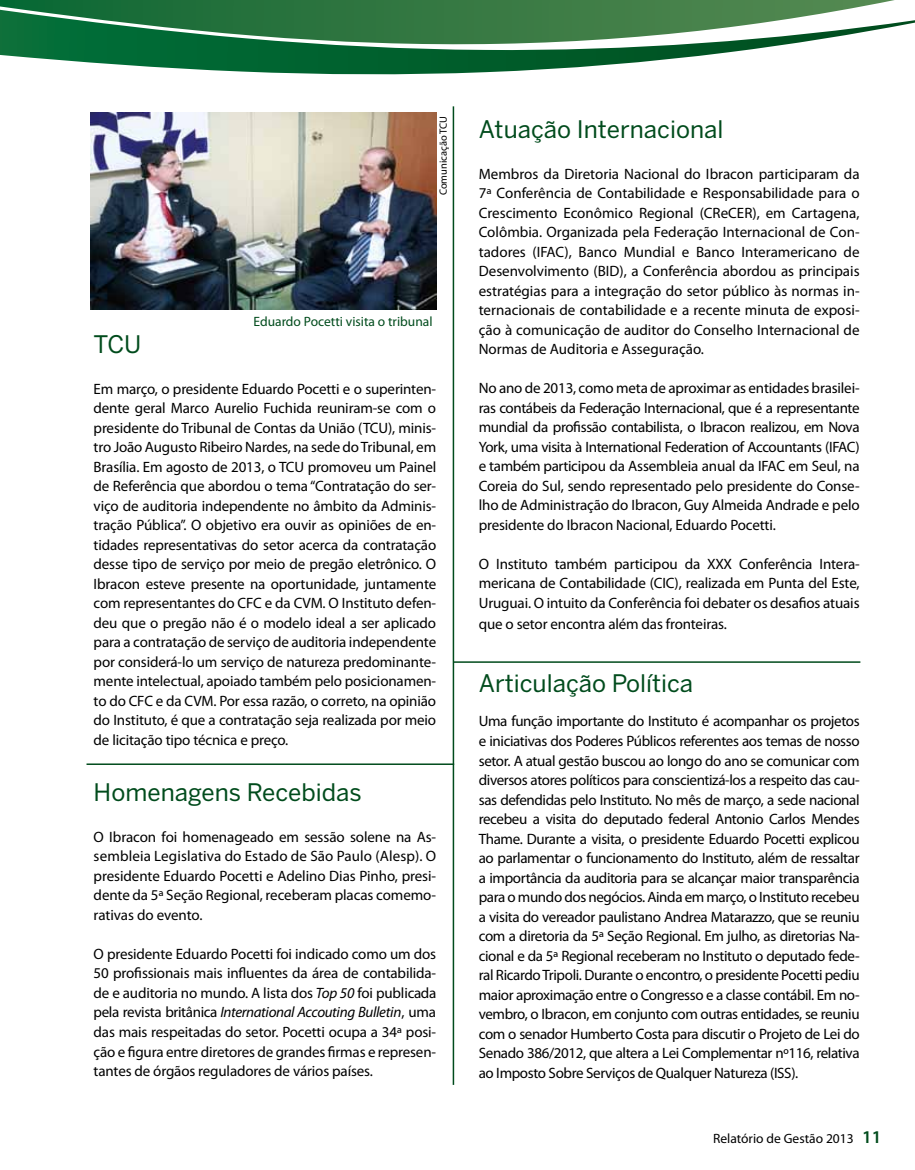
<style>
.page{position:relative;width:915px;height:1170px;background:#fff}
.page>*{position:absolute;margin:0;border:0;box-sizing:border-box;transform-origin:0 0}
.t1{font:24px "Benton Sans";color:#004b1c}
.t2{font:15px/19.5px "Myriad Pro";letter-spacing:-.01em;color:#000;text-align:justify}
.t3{font:13.5px "Myriad Pro";color:#004b1c}
.t4{font:13.5px "Myriad Pro";color:#000}
.t5{font:10.5px "Myriad Pro";color:#000}
.s1{font-style:italic}
.s2{font-weight:600;font-size:18px;color:#004b1c}
</style>
<div class="page">
<svg style="left:0;top:0;width:895px;height:10px;background:#397c48"></svg>
<svg style="left:0;top:10px;width:914px;height:65px"></svg>
<hr style="left:452px;top:106px;width:2px;height:978px;background:#004b1c">
<hr style="left:86px;top:763px;width:368px;height:2px;background:#004b1c">
<hr style="left:454px;top:661px;width:406px;height:1px;background:#004b1c">
<img style="left:90px;top:113px;width:346px;height:196px">
<p class="t5" style="left:437px;top:195px;width:81px;rotate:-90deg">Comunicação TCU</p>
<p class="t3" style="left:253px;top:314px;width:180px">Eduardo Pocetti visita o tribunal</p>
<h1 class="t1" style="left:94px;top:330px;width:17px">TCU</h1>
<p class="t2" style="left:94px;top:379px;width:344px">Em março, o presidente Eduardo Pocetti e o superinten&shy;dente geral Marco Aurelio Fuchida reuniram-se com o presidente do Tribunal de Contas da União (TCU), minis&shy;tro João Augusto Ribeiro Nardes, na sede do Tribunal, em Brasília. Em agosto de 2013, o TCU promoveu um Painel de Referência que abordou o tema “Contratação do ser&shy;viço de auditoria independente no âmbito da Adminis&shy;tração Pública”. O objetivo era ouvir as opiniões de en&shy;tidades representativas do setor acerca da contratação desse tipo de serviço por meio de pregão eletrônico. O Ibracon esteve presente na oportunidade, juntamente com representantes do CFC e da CVM. O Instituto defen&shy;deu que o pregão não é o modelo ideal a ser aplicado para a contratação de serviço de auditoria independente por considerá-lo um serviço de natureza predominante&shy;mente intelectual, apoiado também pelo posicionamen&shy;to do CFC e da CVM. Por essa razão, o correto, na opinião do Instituto, é que a contratação seja realizada por meio de licitação tipo técnica e preço.</p>
<h1 class="t1" style="left:94px;top:778px;width:269px">Homenagens Recebidas</h1>
<p class="t2" style="left:94px;top:827px;width:344px">O Ibracon foi homenageado em sessão solene na As&shy;sembleia Legislativa do Estado de São Paulo (Alesp). O presidente Eduardo Pocetti e Adelino Dias Pinho, presi&shy;dente da 5ª Seção Regional, receberam placas comemo&shy;rativas do evento.</p>
<p class="t2" style="left:94px;top:944px;width:344px">O presidente Eduardo Pocetti foi indicado como um dos 50 profissionais mais influentes da área de contabilida&shy;de e auditoria no mundo. A lista dos <span class="s1">Top 50</span> foi publicada pela revista britânica <span class="s1">International Accouting Bulletin</span>, uma das mais respeitadas do setor. Pocetti ocupa a 34ª posi&shy;ção e figura entre diretores de grandes firmas e represen&shy;tantes de órgãos reguladores de vários países.</p>
<h1 class="t1" style="left:478px;top:115px;width:246px">Atuação I nternacional</h1>
<p class="t2" style="left:478px;top:164px;width:382px">Membros da Diretoria Nacional do Ibracon participaram da 7ª Conferência de Contabilidade e Responsabilidade para o Crescimento Econômico Regional (CReCER), em Cartagena, Colômbia. Organizada pela Federação Internacional de Con&shy;tadores (IFAC), Banco Mundial e Banco Interamericano de Desenvolvimento (BID), a Conferência abordou as principais estratégias para a integração do setor público às normas in&shy;ternacionais de contabilidade e a recente minuta de exposi&shy;ção à comunicação de auditor do Conselho Internacional de Normas de Auditoria e Asseguração.</p>
<p class="t2" style="left:478px;top:379px;width:382px">No ano de 2013, como meta de aproximar as entidades brasilei&shy;ras contábeis da Federação Internacional, que é a representante mundial da profissão contabilista, o Ibracon realizou, em Nova York, uma visita à International Federation of Accountants (IFAC) e também participou da Assembleia anual da IFAC em Seul, na Coreia do Sul, sendo representado pelo presidente do Conse&shy;lho de Administração do Ibracon, Guy Almeida Andrade e pelo presidente do Ibracon Nacional, Eduardo Pocetti.</p>
<p class="t2" style="left:478px;top:554px;width:382px">O Instituto também participou da XXX Conferência Intera&shy;mericana de Contabilidade (CIC), realizada em Punta del Este, Uruguai. O intuito da Conferência foi debater os desafios atuais</p>
<p class="t2" style="left:478px;top:614px;width:249px">que o setor encontra além das fronteiras.</p>
<h1 class="t1" style="left:478px;top:669px;width:216px">Articulação Política</h1>
<p class="t2" style="left:478px;top:712px;width:382px">Uma função importante do Instituto é acompanhar os projetos e iniciativas dos Poderes Públicos referentes aos temas de nosso setor. A atual gestão buscou ao longo do ano se comunicar com diversos atores políticos para conscientizá-los a respeito das cau&shy;sas defendidas pelo Instituto. No mês de março, a sede nacional recebeu a visita do deputado federal Antonio Carlos Mendes Thame. Durante a visita, o presidente Eduardo Pocetti explicou ao parlamentar o funcionamento do Instituto, além de ressaltar a importância da auditoria para se alcançar maior transparência para o mundo dos negócios. Ainda em março, o Instituto recebeu a visita do vereador paulistano Andrea Matarazzo, que se reuniu com a diretoria da 5ª Seção Regional. Em julho, as diretorias Na&shy;cional e da 5ª Regional receberam no Instituto o deputado fede&shy;ral Ricardo Tripoli. Durante o encontro, o presidente Pocetti pediu maior aproximação entre o Congresso e a classe contábil. Em no&shy;vembro, o Ibracon, em conjunto com outras entidades, se reuniu com o senador Humberto Costa para discutir o Projeto de Lei do Senado 386/2012, que altera a Lei Complementar nº116, relativa ao Imposto Sobre Serviços de Qualquer Natureza (ISS).</p>
<p class="t4" style="left:712px;top:1131px;width:170px">Relatório de Gestão 2013 <span class="s2">11</span></p>
</div>
